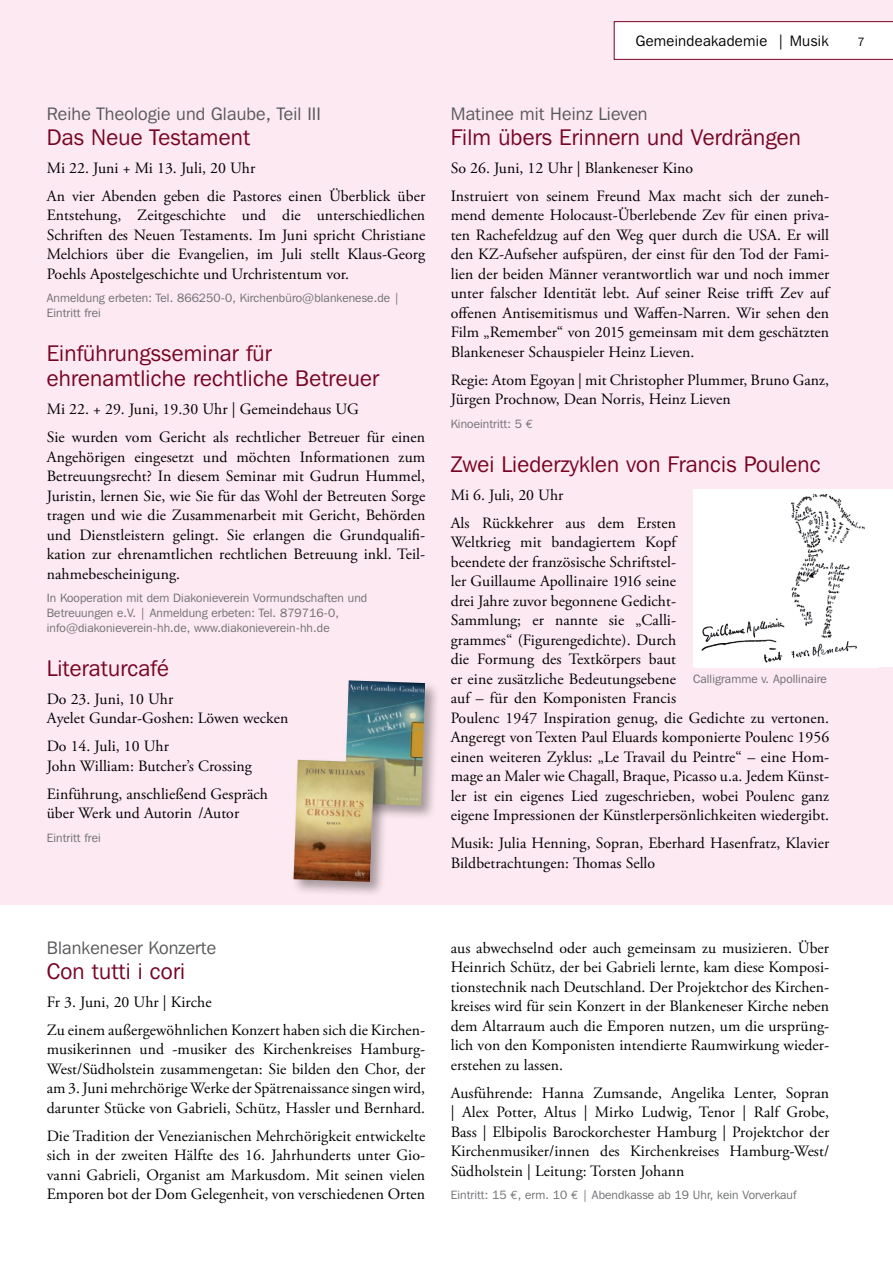
<style>
.page{position:relative;width:893px;height:1263px;background:#fde9f1}
.page>*{position:absolute;margin:0;border:0;box-sizing:border-box;transform-origin:0 0}
.t1{font:22.5px/24.8px "Franklin Gothic IT Cby BT";letter-spacing:.01em;color:#760324}
.t2{font:18px "Franklin Gothic IT Cby BT";letter-spacing:.01em;color:#58595b}
.t3{font:15.75px/19.5px "Adobe Garamond Pro";letter-spacing:.005em;color:#000}
.t4{font:15px "Franklin Gothic IT Cby BT";letter-spacing:.02em;color:#000}
.t5{font:12px/15px "Franklin Gothic IT Cby BT";letter-spacing:.01em;color:#6d6e71}
.t6{font:12px "Franklin Gothic IT Cby BT";color:#000}
.s1{font-family:"Euro Mono"}
</style>
<div class="page">
<div style="left:1px;top:906px;width:892px;height:357px;background:#fff"></div>
<div style="left:342px;top:678px;width:99px;height:143px;background:#000;opacity:.35"></div>
<img style="left:344px;top:680px;width:81px;height:126px">
<div style="left:291px;top:757px;width:99px;height:140px;background:#000;opacity:.35"></div>
<img style="left:294px;top:760px;width:80px;height:122px">
<div style="left:693px;top:489px;width:200px;height:178px;background:#fff"></div>
<svg style="left:614px;top:21px;width:279px;height:39px;background:#f7f1f3"></svg>
<p class="t2" style="left:47px;top:103px;width:276px">Reihe Theologie und Glaube, Teil III</p>
<h1 class="t1" style="left:47px;top:124px;width:205px">Das Neue Testament</h1>
<p class="t3" style="left:47px;top:154px;width:380px;line-height:28px">Mi 22. Juni + Mi 13. Juli, 20 Uhr<br>An vier Abenden geben die Pastores einen Überblick über</p>
<p class="t3" style="left:47px;top:206px;width:380px;text-align:justify">Entstehung, Zeitgeschichte und die unterschiedlichen Schriften des Neuen Testaments. Im Juni spricht Christiane Melchiors über die Evangelien, im Juli stellt Klaus-Georg Poehls Apostelgeschichte und Urchristentum vor.</p>
<p class="t5" style="left:47px;top:290px;width:355px">Anmeldung erbeten: Tel. 866250-0, Kirchenbüro@blankenese.de |<br>Eintritt frei</p>
<h1 class="t1" style="left:47px;top:341px;width:334px">Einführungsseminar für ehrenamtliche rechtliche Betreuer</h1>
<p class="t3" style="left:47px;top:395px;width:380px;line-height:28px">Mi 22. + 29. Juni, 19.30 Uhr | Gemeindehaus UG<br>Sie wurden vom Gericht als rechtlicher Betreuer für einen</p>
<p class="t3" style="left:47px;top:447px;width:380px;text-align:justify">Angehörigen eingesetzt und möchten Informationen zum Betreuungsrecht? In diesem Seminar mit Gudrun Hummel, Juristin, lernen Sie, wie Sie für das Wohl der Betreuten Sorge tragen und wie die Zusammenarbeit mit Gericht, Behörden und Dienstleistern gelingt. Sie erlangen die Grundqualifi&shy;kation zur ehrenamtlichen rechtlichen Betreuung inkl. Teil&shy;nahmebescheinigung.</p>
<p class="t5" style="left:47px;top:590px;width:322px">In Kooperation mit dem Diakonieverein Vormundschaften und<br>Betreuungen e.V. | Anmeldung erbeten: Tel. 879716-0, info@diakonieverein-hh.de, www.diakonieverein-hh.de</p>
<h1 class="t1" style="left:47px;top:655px;width:124px">Literaturcafé</h1>
<p class="t3" style="left:47px;top:690px;width:243px">Do 23. Juni, 10 Uhr<br>Ayelet Gundar-Goshen: Löwen wecken</p>
<p class="t3" style="left:47px;top:737px;width:207px">Do 14. Juli, 10 Uhr<br>John William: Butcher’s Crossing</p>
<p class="t3" style="left:47px;top:785px;width:223px">Einführung, anschließend Gespräch über Werk und Autorin /Autor</p>
<p class="t5" style="left:47px;top:830px;width:56px">Eintritt frei</p>
<p class="t4" style="left:636px;top:32px;width:194px">Gemeindeakademie | Musik</p>
<p class="t6" style="left:857px;top:35px;width:9px">7</p>
<p class="t2" style="left:451px;top:103px;width:198px">Matinee mit Heinz Lieven</p>
<h1 class="t1" style="left:451px;top:124px;width:352px">Film übers Erinnern und Verdrängen</h1>
<p class="t3" style="left:451px;top:154px;width:380px;line-height:28px">So 26. Juni, 12 Uhr | Blankeneser Kino<br>Instruiert von seinem Freund Max macht sich der zuneh-</p>
<p class="t3" style="left:451px;top:206px;width:380px;text-align:justify">mend demente Holocaust-Überlebende Zev für einen priva&shy;ten Rachefeldzug auf den Weg quer durch die USA. Er will den KZ-Aufseher aufspüren, der einst für den Tod der Fami&shy;lien der beiden Männer verantwortlich war und noch immer unter falscher Identität lebt. Auf seiner Reise trifft Zev auf offenen Antisemitismus und Waffen-Narren. Wir sehen den Film „Remember“ von 2015 gemeinsam mit dem geschätzten Blankeneser Schauspieler Heinz Lieven.</p>
<p class="t3" style="left:451px;top:371px;width:380px">Regie: Atom Egoyan | mit Christopher Plummer, Bruno Ganz,<br>Jürgen Prochnow, Dean Norris, Heinz Lieven</p>
<p class="t5" style="left:451px;top:416px;width:84px">Kinoeintritt: 5 <span class="s1">€</span></p>
<h1 class="t1" style="left:451px;top:451px;width:371px">Zwei Liederzyklen von Francis Poulenc</h1>
<p class="t3" style="left:451px;top:481px;width:227px;line-height:28px">Mi 6. Juli, 20 Uhr<br>Als Rückkehrer aus dem Ersten</p>
<p class="t3" style="left:451px;top:533px;width:380px">Weltkrieg mit bandagiertem Kopf<br>beendete der französische Schriftstel-<br>ler Guillaume Apollinaire 1916 seine<br>drei Jahre zuvor begonnene Gedicht-<br>Sammlung; er nannte sie „Calli-<br>grammes“ (Figurengedichte). Durch<br>die Formung des Textkörpers baut<br>er eine zusätzliche Bedeutungsebene<br>auf – für den Komponisten Francis<br>Poulenc 1947 Inspiration genug, die Gedichte zu vertonen.<br>Angeregt von Texten Paul Eluards komponierte Poulenc 1956 einen weiteren Zyklus: „Le Travail du Peintre“ – eine Hom&shy;mage an Maler wie Chagall, Braque, Picasso u.a. Jedem Künst&shy;ler ist ein eigenes Lied zugeschrieben, wobei Poulenc ganz eigene Impressionen der Künstlerpersönlichkeiten wiedergibt.</p>
<p class="t3" style="left:451px;top:834px;width:380px">Musik: Julia Henning, Sopran, Eberhard Hasenfratz, Klavier<br>Bildbetrachtungen: Thomas Sello</p>
<p class="t5" style="left:693px;top:671px;width:135px">Calligramme v. Apollinaire</p>
<p class="t2" style="left:47px;top:936px;width:171px">Blankeneser Konzerte</p>
<h1 class="t1" style="left:47px;top:958px;width:140px">Con tutti i cori</h1>
<p class="t3" style="left:47px;top:988px;width:380px;line-height:28px">Fr 3. Juni, 20 Uhr | Kirche<br>Zu einem außergewöhnlichen Konzert haben sich die Kirchen-</p>
<p class="t3" style="left:47px;top:1040px;width:380px;text-align:justify">musikerinnen und -musiker des Kirchenkreises Hamburg-West/Südholstein zusammengetan: Sie bilden den Chor, der am 3. Juni mehrchörige Werke der Spätrenaissance singen wird, darunter Stücke von Gabrieli, Schütz, Hassler und Bernhard.</p>
<p class="t3" style="left:47px;top:1126px;width:380px;text-align:justify">Die Tradition der Venezianischen Mehrchörigkeit entwickelte sich in der zweiten Hälfte des 16. Jahrhunderts unter Gio&shy;vanni Gabrieli, Organist am Markusdom. Mit seinen vielen Emporen bot der Dom Gelegenheit, von verschiedenen Orten</p>
<p class="t3" style="left:451px;top:938px;width:380px;text-align:justify">aus abwechselnd oder auch gemeinsam zu musizieren. Über Heinrich Schütz, der bei Gabrieli lernte, kam diese Komposi&shy;tionstechnik nach Deutschland. Der Projektchor des Kirchen&shy;kreises wird für sein Konzert in der Blankeneser Kirche neben dem Altarraum auch die Emporen nutzen, um die ursprüng&shy;lich von den Komponisten intendierte Raumwirkung wieder&shy;erstehen zu lassen.</p>
<p class="t3" style="left:451px;top:1083px;width:380px;text-align:justify">Ausführende: Hanna Zumsande, Angelika Lenter, Sopran | Alex Potter, Altus | Mirko Ludwig, Tenor | Ralf Grobe, Bass | Elbipolis Barockorchester Hamburg | Projektchor der Kirchenmusiker/innen des Kirchenkreises Hamburg-West/ Südholstein | Leitung: Torsten Johann</p>
<p class="t5" style="left:451px;top:1187px;width:347px">Eintritt: 15 <span class="s1">€</span>, erm. 10 <span class="s1">€</span> | Abendkasse ab 19 Uhr, kein Vorverkauf</p>
</div>
